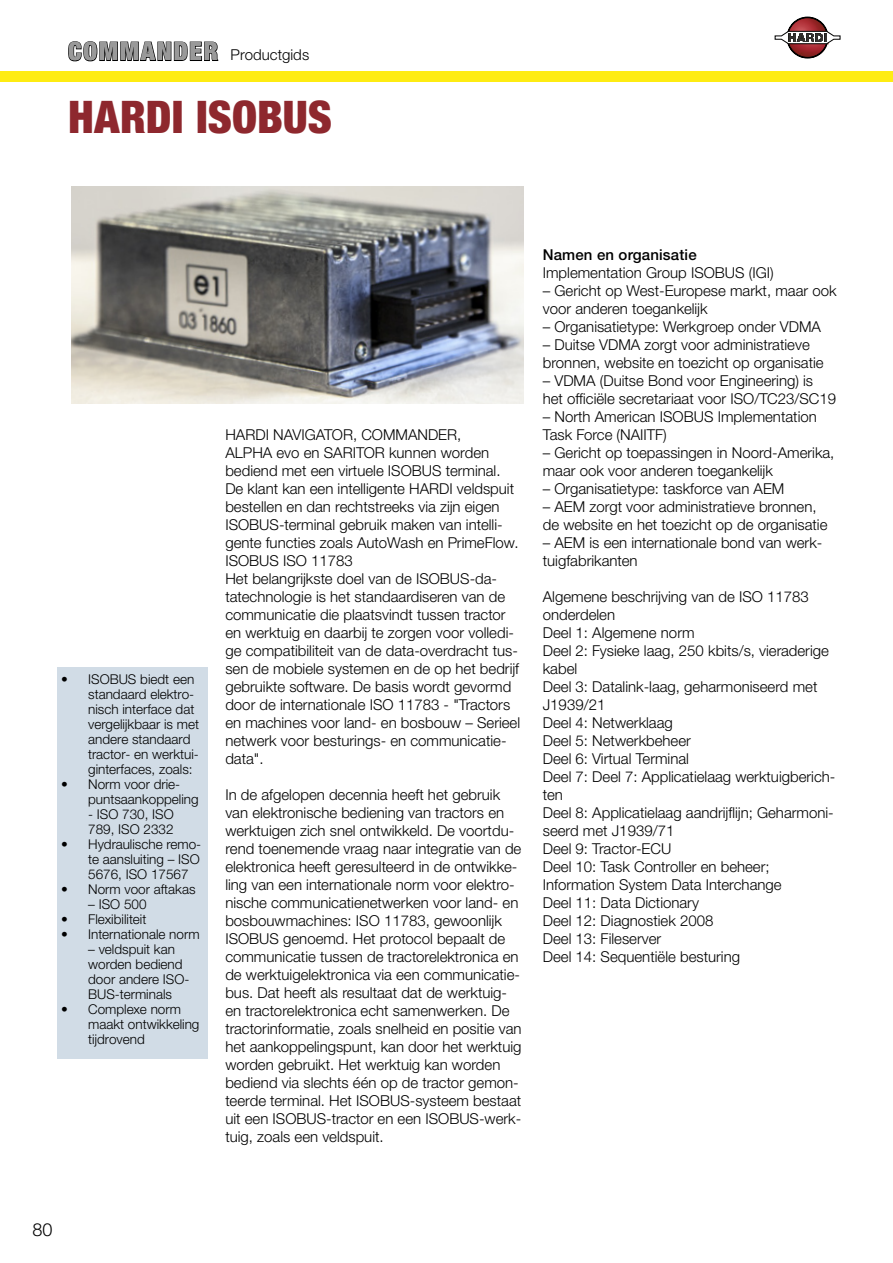
<style>
.page{position:relative;width:893px;height:1263px;background:#fff}
.page>*{position:absolute;margin:0;border:0;box-sizing:border-box;transform-origin:0 0}
.t1{font:900 condensed 45px "Helvetica Neue LTW1 G";color:#8e282e}
.t2{font:300 18px "Helvetica Neue LTW1 G";color:#000}
.t3{font:300 15px/18px "Helvetica Neue LTW1 G";color:#000}
.t4{font:500 15px "Helvetica Neue LTW1 G";letter-spacing:.01em;color:#000}
.t5{font:300 13.5px/15px "Helvetica Neue LTW1 G";color:#000}
.s1{font-weight:900;font-stretch:condensed;font-size:25.5px}
</style>
<div class="page">
<div style="left:0;top:71px;width:893px;height:10px;background:#feec13"></div>
<svg style="left:775px;top:17px;width:66px;height:41px"></svg>
<img style="left:71px;top:187px;width:452px;height:216px">
<div style="left:57px;top:668px;width:150px;height:391px;background:#d1dce6"></div>
<p class="t3" style="left:68px;top:46px;width:243px"><span class="s1">COMMANDER</span> Productgids</p>
<h1 class="t1" style="left:68px;top:90px;width:265px">HARDI ISOBUS</h1>
<p class="t5" style="left:88px;top:671px;width:112px;text-indent:-27px">• ISOBUS biedt een standaard elektro&shy;nisch interface dat vergelijkbaar is met andere standaard tractor- en werktui&shy;ginterfaces, zoals:</p>
<p class="t5" style="left:88px;top:776px;width:112px;text-indent:-27px">• Norm voor drie&shy;puntsaankoppeling</p>
<p class="t5" style="left:88px;top:806px;width:87px">- ISO 730, ISO<br>789, ISO 2332</p>
<p class="t5" style="left:88px;top:836px;width:115px;text-align:justify;text-indent:-27px">• Hydraulische remo&shy;te aansluiting – ISO 5676, ISO 17567</p>
<p class="t5" style="left:61px;top:881px;width:136px">• Norm voor aftakas</p>
<p class="t5" style="left:88px;top:896px;width:60px">– ISO 500</p>
<p class="t5" style="left:61px;top:911px;width:87px">• Flexibiliteit</p>
<p class="t5" style="left:61px;top:926px;width:140px">• Internationale norm</p>
<p class="t5" style="left:88px;top:941px;width:103px">– veldspuit kan worden bediend door andere ISO-<br>BUS-terminals</p>
<p class="t5" style="left:88px;top:1001px;width:113px;text-indent:-27px">• Complexe norm maakt ontwikkeling tijdrovend</p>
<p class="t3" style="left:225px;top:426px;width:296px">HARDI NAVIGATOR, COMMANDER,<br>ALPHA evo en SARITOR kunnen worden bediend met een virtuele ISOBUS terminal.<br>De klant kan een intelligente HARDI veldspuit bestellen en dan rechtstreeks via zijn eigen ISOBUS-terminal gebruik maken van intelli&shy;gente functies zoals AutoWash en PrimeFlow.<br>ISOBUS ISO 11783<br>Het belangrijkste doel van de ISOBUS-da&shy;tatechnologie is het standaardiseren van de communicatie die plaatsvindt tussen tractor en werktuig en daarbij te zorgen voor volledi&shy;ge compatibiliteit van de data-overdracht tus&shy;sen de mobiele systemen en de op het bedrijf gebruikte software. De basis wordt gevormd door de internationale ISO 11783 - "Tractors en machines voor land- en bosbouw – Serieel netwerk voor besturings- en communicatie&shy;data".</p>
<p class="t3" style="left:225px;top:786px;width:298px">In de afgelopen decennia heeft het gebruik van elektronische bediening van tractors en werktuigen zich snel ontwikkeld. De voortdu&shy;rend toenemende vraag naar integratie van de elektronica heeft geresulteerd in de ontwikke&shy;ling van een internationale norm voor elektro&shy;nische communicatienetwerken voor land- en bosbouwmachines: ISO 11783, gewoonlijk ISOBUS genoemd. Het protocol bepaalt de communicatie tussen de tractorelektronica en de werktuigelektronica via een communicatie&shy;bus. Dat heeft als resultaat dat de werktuig&shy;en tractorelektronica echt samenwerken. De tractorinformatie, zoals snelheid en positie van het aankoppelingspunt, kan door het werktuig worden gebruikt. Het werktuig kan worden bediend via slechts één op de tractor gemon&shy;teerde terminal. Het ISOBUS-systeem bestaat uit een ISOBUS-tractor en een ISOBUS-werk&shy;tuig, zoals een veldspuit.</p>
<p class="t4" style="left:543px;top:246px;width:155px">Namen en organisatie</p>
<p class="t3" style="left:543px;top:264px;width:232px">Implementation Group ISOBUS (IGI)</p>
<p class="t3" style="left:543px;top:282px;width:295px">– Gericht op West-Europese markt, maar ook voor anderen toegankelijk</p>
<p class="t3" style="left:543px;top:318px;width:280px">– Organisatietype: Werkgroep onder VDMA</p>
<p class="t3" style="left:543px;top:336px;width:282px">– Duitse VDMA zorgt voor administratieve bronnen, website en toezicht op organisatie</p>
<p class="t3" style="left:543px;top:372px;width:295px">– VDMA (Duitse Bond voor Engineering) is het officiële secretariaat voor ISO/TC23/SC19</p>
<p class="t3" style="left:543px;top:408px;width:276px">– North American ISOBUS Implementation<br>Task Force (NAIITF)</p>
<p class="t3" style="left:543px;top:444px;width:293px">– Gericht op toepassingen in Noord-Amerika, maar ook voor anderen toegankelijk</p>
<p class="t3" style="left:543px;top:480px;width:243px">– Organisatietype: taskforce van AEM</p>
<p class="t3" style="left:543px;top:498px;width:286px">– AEM zorgt voor administratieve bronnen, de website en het toezicht op de organisatie</p>
<p class="t3" style="left:543px;top:534px;width:281px">– AEM is een internationale bond van werk&shy;tuigfabrikanten</p>
<p class="t3" style="left:543px;top:588px;width:294px">Algemene beschrijving van de ISO 11783 onderdelen<br>Deel 1: Algemene norm<br>Deel 2: Fysieke laag, 250 kbits/s, vieraderige kabel<br>Deel 3: Datalink-laag, geharmoniseerd met<br>J1939/21<br>Deel 4: Netwerklaag<br>Deel 5: Netwerkbeheer<br>Deel 6: Virtual Terminal<br>Deel 7: Deel 7: Applicatielaag werktuigberich&shy;ten<br>Deel 8: Applicatielaag aandrijflijn; Geharmoni&shy;seerd met J1939/71<br>Deel 9: Tractor-ECU<br>Deel 10: Task Controller en beheer;<br>Information System Data Interchange<br>Deel 11: Data Dictionary<br>Deel 12: Diagnostiek 2008<br>Deel 13: Fileserver<br>Deel 14: Sequentiële besturing</p>
<p class="t2" style="left:33px;top:1218px;width:22px">80</p>
</div>
